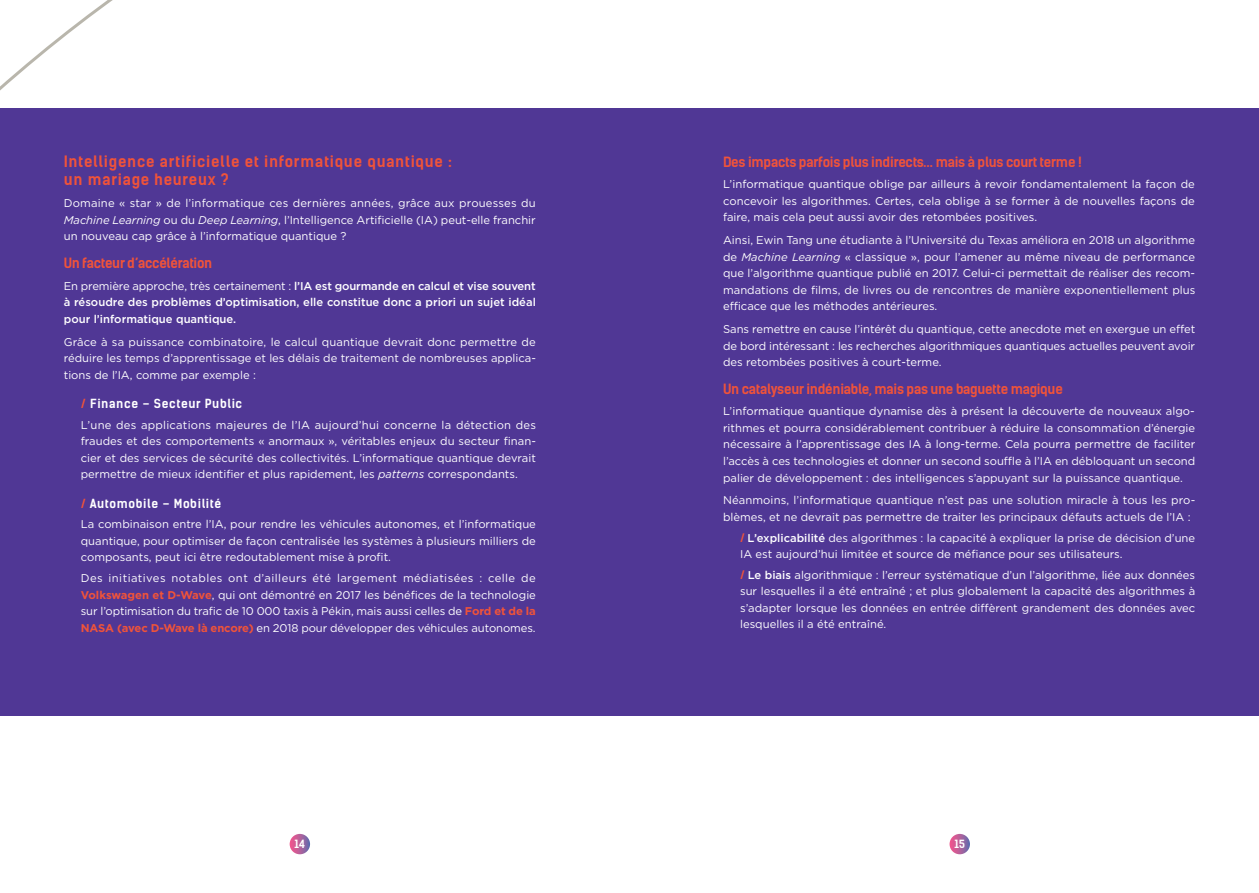
<style>
.page{position:relative;width:1259px;height:893px;background:#fff}
.page>*{position:absolute;margin:0;border:0;box-sizing:border-box;transform-origin:0 0}
.t1{font:700 15px/18px "Kelson Sans";letter-spacing:.05em;color:#f0533a}
.t2{font:700 13.5px "Kelson Sans";letter-spacing:-.02em;color:#f0533a}
.t3{font:700 12px "Kelson Sans";letter-spacing:.05em;color:#fff}
.t4{font:11.25px/16.5px "Gotham";color:#fff;text-align:justify}
.t5{font:500 11.25px/16.5px "Gotham";color:#fff;text-align:justify}
.t6{font:700 10.8px "Kelson Sans";color:#fff}
.s1{font-style:italic}
.s2{font-weight:400}
.s3{color:#f0533a}
.s4{font-weight:700;color:#f0533a}
.s5{font-family:"Kelson Sans";font-weight:700;color:#f0533a}
.s6{font-weight:500}
</style>
<div class="page">
<svg style="left:0;top:0;width:113px;height:91px"></svg>
<div style="left:0;top:108px;width:1259px;height:608px;background:#503795"></div>
<svg style="left:949px;top:834px;width:21px;height:20px"></svg>
<div style="left:290px;top:834px;width:20px;height:20px;background:linear-gradient(to right,#fb558b,#6f6cab);border-radius:50%"></div>
<h1 class="t1" style="left:64px;top:152px;width:390px">Intelligence artificielle et informatique quantique : un mariage heureux ?</h1>
<p class="t4" style="left:64px;top:195px;width:473px">Domaine « star » de l’informatique ces dernières années, grâce aux prouesses du <span class="s1">Machine Learning</span> ou du <span class="s1">Deep Learning</span>, l’Intelligence Artificielle (IA) peut-elle franchir un nouveau cap grâce à l’informatique quantique ?</p>
<p class="t2" style="left:64px;top:255px;width:150px">Un facteur d’accélération</p>
<p class="t5" style="left:64px;top:277px;width:473px"><span class="s2">En première approche, très certainement :</span> l’IA est gourmande en calcul et vise souvent à résoudre des problèmes d’optimisation, elle constitue donc a priori un sujet idéal pour l’informatique quantique.</p>
<p class="t4" style="left:64px;top:333px;width:473px">Grâce à sa puissance combinatoire, le calcul quantique devrait donc permettre de réduire les temps d’apprentissage et les délais de traitement de nombreuses applica&shy;tions de l’IA, comme par exemple :</p>
<p class="t3" style="left:81px;top:396px;width:163px"><span class="s3">/</span> Finance – Secteur Public</p>
<p class="t4" style="left:81px;top:416px;width:457px">L’une des applications majeures de l’IA aujourd’hui concerne la détection des fraudes et des comportements « anormaux », véritables enjeux du secteur finan&shy;cier et des services de sécurité des collectivités. L’informatique quantique devrait permettre de mieux identifier et plus rapidement, les <span class="s1">patterns</span> correspondants.</p>
<p class="t3" style="left:81px;top:496px;width:142px"><span class="s3">/</span> Automobile – Mobilité</p>
<p class="t4" style="left:81px;top:516px;width:456px">La combinaison entre l’IA, pour rendre les véhicules autonomes, et l’informatique quantique, pour optimiser de façon centralisée les systèmes à plusieurs milliers de composants, peut ici être redoutablement mise à profit.</p>
<p class="t4" style="left:81px;top:570px;width:457px">Des initiatives notables ont d’ailleurs été largement médiatisées : celle de <span class="s4">Volkswagen et D-Wave</span>, qui ont démontré en 2017 les bénéfices de la technologie sur l’optimisation du trafic de 10 000 taxis à Pékin, mais aussi celles de <span class="s4">Ford et de la NASA (avec D-Wave là encore)</span> en 2018 pour développer des véhicules autonomes.</p>
<p class="t2" style="left:723px;top:154px;width:360px">Des impacts parfois plus indirects… mais à plus court terme !</p>
<p class="t4" style="left:723px;top:176px;width:473px">L’informatique quantique oblige par ailleurs à revoir fondamentalement la façon de concevoir les algorithmes. Certes, cela oblige à se former à de nouvelles façons de faire, mais cela peut aussi avoir des retombées positives.</p>
<p class="t4" style="left:723px;top:232px;width:474px">Ainsi, Ewin Tang une étudiante à l’Université du Texas améliora en 2018 un algorithme de <span class="s1">Machine Learning</span> « classique », pour l’amener au même niveau de performance que l’algorithme quantique publié en 2017. Celui-ci permettait de réaliser des recom&shy;mandations de films, de livres ou de rencontres de manière exponentiellement plus efficace que les méthodes antérieures.</p>
<p class="t4" style="left:723px;top:321px;width:474px">Sans remettre en cause l’intérêt du quantique, cette anecdote met en exergue un effet de bord intéressant : les recherches algorithmiques quantiques actuelles peuvent avoir des retombées positives à court-terme.</p>
<p class="t2" style="left:723px;top:381px;width:341px">Un catalyseur indéniable, mais pas une baguette magique</p>
<p class="t4" style="left:723px;top:403px;width:474px">L’informatique quantique dynamise dès à présent la découverte de nouveaux algo&shy;rithmes et pourra considérablement contribuer à réduire la consommation d’énergie nécessaire à l’apprentissage des IA à long-terme. Cela pourra permettre de faciliter l’accès à ces technologies et donner un second souffle à l’IA en débloquant un second palier de développement : des intelligences s’appuyant sur la puissance quantique.</p>
<p class="t4" style="left:723px;top:492px;width:474px">Néanmoins, l’informatique quantique n’est pas une solution miracle à tous les pro&shy;blèmes, et ne devrait pas permettre de traiter les principaux défauts actuels de l’IA :</p>
<p class="t4" style="left:740px;top:529px;width:457px"><span class="s5">/</span> <span class="s6">L’explicabilité</span> des algorithmes : la capacité à expliquer la prise de décision d’une<br>IA est aujourd’hui limitée et source de méfiance pour ses utilisateurs.</p>
<p class="t4" style="left:740px;top:566px;width:457px"><span class="s5">/</span> <span class="s6">Le biais</span> algorithmique : l’erreur systématique d’un l’algorithme, liée aux données sur lesquelles il a été entraîné ; et plus globalement la capacité des algorithmes à s’adapter lorsque les données en entrée diffèrent grandement des données avec lesquelles il a été entraîné.</p>
<p class="t6" style="left:294px;top:837px;width:12px">14</p>
<p class="t6" style="left:954px;top:837px;width:12px">15</p>
</div>
